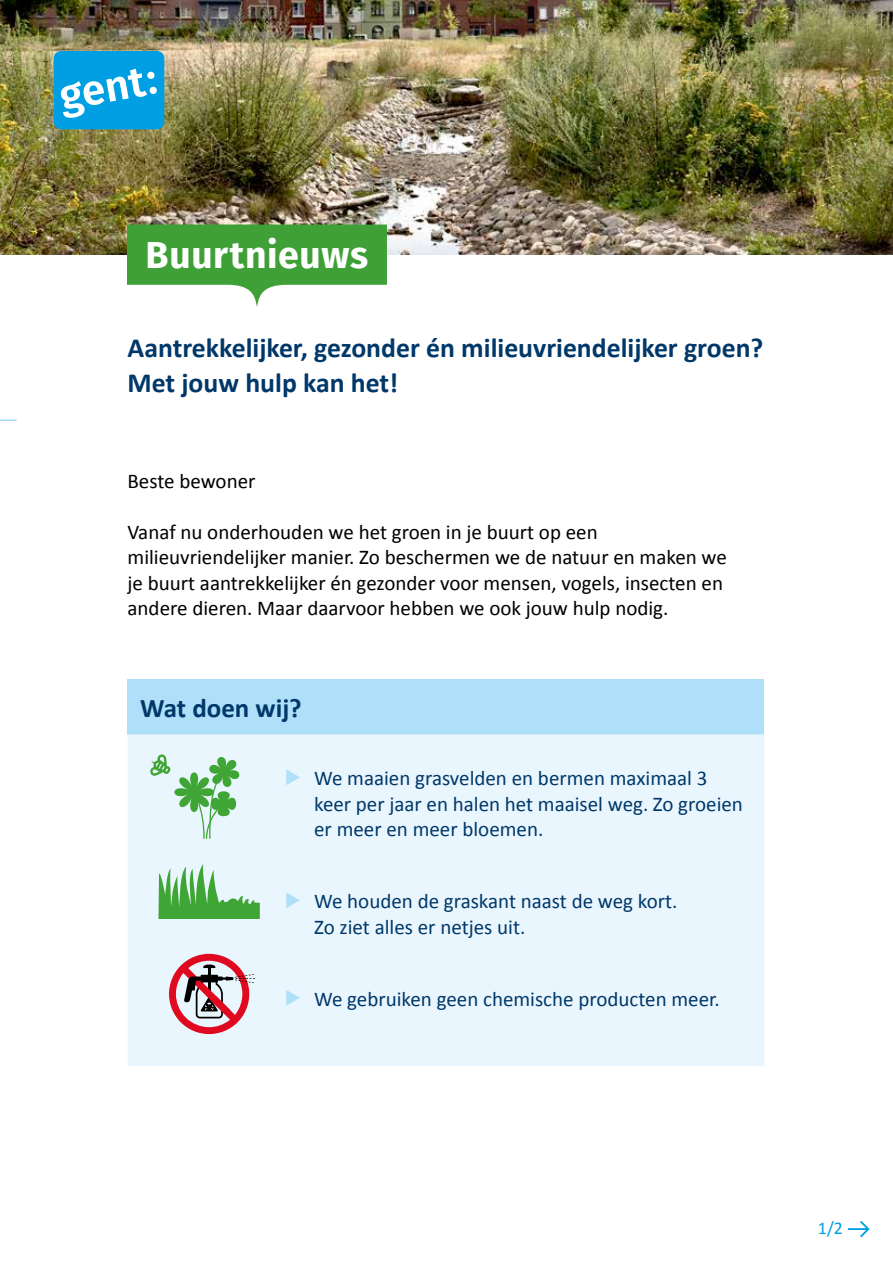
<style>
.page{position:relative;width:893px;height:1263px;background:#fff}
.page>*{position:absolute;margin:0;border:0;box-sizing:border-box;transform-origin:0 0}
.t1{font:700 37.5px "Fira Sans";letter-spacing:.015em;color:#fff}
.t2{font:700 27.75px/34.5px "Calibri";color:#003869}
.t3{font:700 27px "Calibri";color:#003869}
.t4{font:21px/25.5px "Calibri";color:#000}
.t5{font:21px/25.5px "Calibri";color:#003869}
.t6{font:18px "Calibri";color:#009fe3}
</style>
<div class="page">
<img style="left:0;top:0;width:893px;height:255px">
<div style="left:54px;top:51px;width:110px;height:78px;background:#009fe3;border-radius:7px"></div>
<svg style="left:60px;top:69px;width:87px;height:49px"></svg>
<svg style="left:147px;top:71px;width:8px;height:8px"></svg>
<svg style="left:149px;top:86px;width:8px;height:8px"></svg>
<svg style="left:848px;top:1221px;width:22px;height:16px"></svg>
<svg style="left:127px;top:225px;width:260px;height:81px"></svg>
<div style="left:128px;top:679px;width:636px;height:55px;background:#afdff9"></div>
<div style="left:128px;top:734px;width:636px;height:332px;background:#eaf6fe"></div>
<svg style="left:286px;top:769px;width:14px;height:16px"></svg>
<svg style="left:286px;top:892px;width:14px;height:16px"></svg>
<svg style="left:286px;top:990px;width:14px;height:16px"></svg>
<svg style="left:0;top:419px;width:17px;height:2px"></svg>
<svg style="left:169px;top:954px;width:86px;height:80px"></svg>
<svg style="left:158px;top:863px;width:102px;height:56px"></svg>
<svg style="left:150px;top:750px;width:96px;height:89px"></svg>
<h1 class="t1" style="left:146px;top:223px;width:224px">Buurtnieuws</h1>
<h2 class="t2" style="left:128px;top:330px;width:637px">Aantrekkelijker, gezonder én milieuvriendelijker groen?<br>Met jouw hulp kan het!</h2>
<p class="t4" style="left:128px;top:467px;width:129px">Beste bewoner</p>
<p class="t4" style="left:128px;top:518px;width:601px">Vanaf nu onderhouden we het groen in je buurt op een milieuvriendelijker manier. Zo beschermen we de natuur en maken we je buurt aantrekkelijker én gezonder voor mensen, vogels, insecten en andere dieren. Maar daarvoor hebben we ook jouw hulp nodig.</p>
<p class="t3" style="left:140px;top:689px;width:163px">Wat doen wij?</p>
<p class="t5" style="left:314px;top:765px;width:430px">We maaien grasvelden en bermen maximaal 3 keer per jaar en halen het maaisel weg. Zo groeien er meer en meer bloemen.</p>
<p class="t5" style="left:314px;top:888px;width:365px">We houden de graskant naast de weg kort.<br>Zo ziet alles er netjes uit.</p>
<p class="t5" style="left:314px;top:985px;width:407px">We gebruiken geen chemische producten meer.</p>
<p class="t6" style="left:818px;top:1216px;width:27px">1/2</p>
</div>
